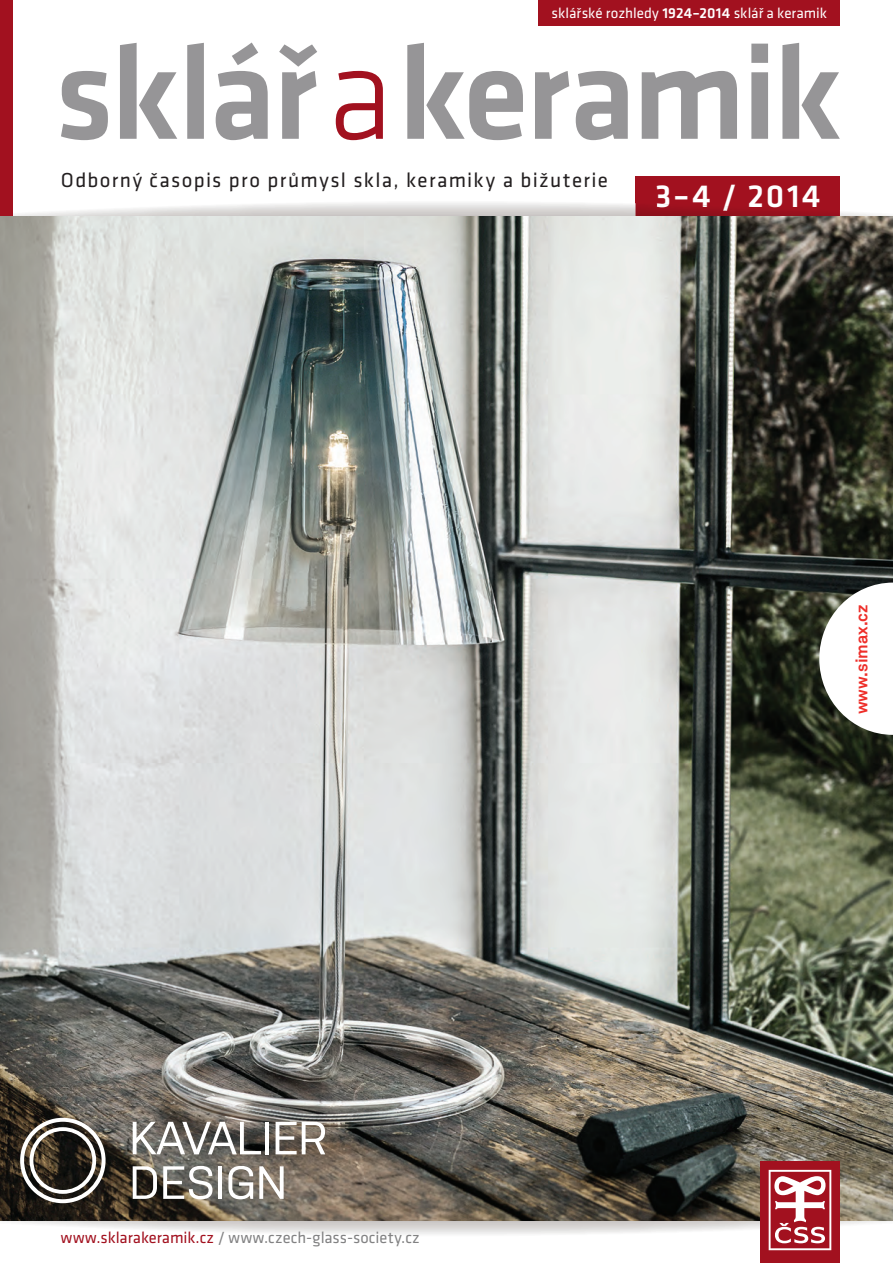
<style>
.page{position:relative;width:893px;height:1263px;background:#fff}
.page>*{position:absolute;margin:0;border:0;box-sizing:border-box;transform-origin:0 0}
.t1{font:500 33px "Klavika Basic";color:#fff}
.t2{font:21px "Klavika Basic";letter-spacing:.06em;color:#231f20}
.t3{font:16.5px "Klavika Basic";color:#828283}
.t4{font:700 16.5px "Akkurat Pro";color:#ee2f2a}
.t5{font:15px "Klavika Basic";color:#fff}
.s1{font-weight:500}
.s2{color:#fcfcfc}
.s3{color:#f6f6f5}
.s4{color:#a2111f}
</style>
<div class="page">
<div style="left:636px;top:176px;width:204px;height:41px;background:#a2111f"></div>
<img style="left:0;top:1220px;width:893px;height:14px">
<img style="left:13px;top:201px;width:880px;height:16px">
<img style="left:636px;top:203px;width:204px;height:14px">
<img style="left:657px;top:204px;width:162px;height:7px">
<svg style="left:61px;top:43px;width:779px;height:97px"></svg>
<svg style="left:336px;top:71px;width:47px;height:69px"></svg>
<div style="left:0;top:0;width:13px;height:217px;background:#a2111f"></div>
<img style="left:0;top:217px;width:893px;height:1003px">
<svg style="left:819px;top:583px;width:74px;height:152px"></svg>
<svg style="left:133px;top:1122px;width:128px;height:32px"></svg>
<hr style="left:265px;top:1122px;width:4px;height:32px;background:#fff">
<svg style="left:276px;top:1122px;width:49px;height:32px"></svg>
<svg style="left:133px;top:1166px;width:24px;height:33px"></svg>
<svg style="left:163px;top:1166px;width:49px;height:33px"></svg>
<hr style="left:219px;top:1166px;width:3px;height:33px;background:#fff">
<svg style="left:228px;top:1166px;width:25px;height:33px"></svg>
<svg style="left:259px;top:1166px;width:25px;height:33px"></svg>
<svg style="left:20px;top:1118px;width:86px;height:85px"></svg>
<div style="left:760px;top:1161px;width:80px;height:102px;background:#a2111f"></div>
<svg style="left:769px;top:1170px;width:62px;height:80px"></svg>
<div style="left:539px;top:0;width:301px;height:26px;background:#a2111f"></div>
<p class="t5" style="left:552px;top:7px;width:277px">sklářské rozhledy <span class="s1">1924–2014</span> sklář a keramik</p>
<p class="t2" style="left:61px;top:172px;width:549px">Odborný časopis pro průmysl skla, keramiky a bižuterie</p>
<h1 class="t1" style="left:655px;top:183px;width:167px"><span class="s2">3</span> 4 <span class="s3">/</span> 2014</h1>
<h1 class="t1" style="left:673px;top:183px;width:18px">–</h1>
<p class="t4" style="left:852px;top:714px;width:111px;rotate:-90deg">www.simax.cz</p>
<p class="t3" style="left:61px;top:1231px;width:360px"><span class="s4">www.sklarakeramik.cz</span> / www.czech-glass-society.cz</p>
</div>
